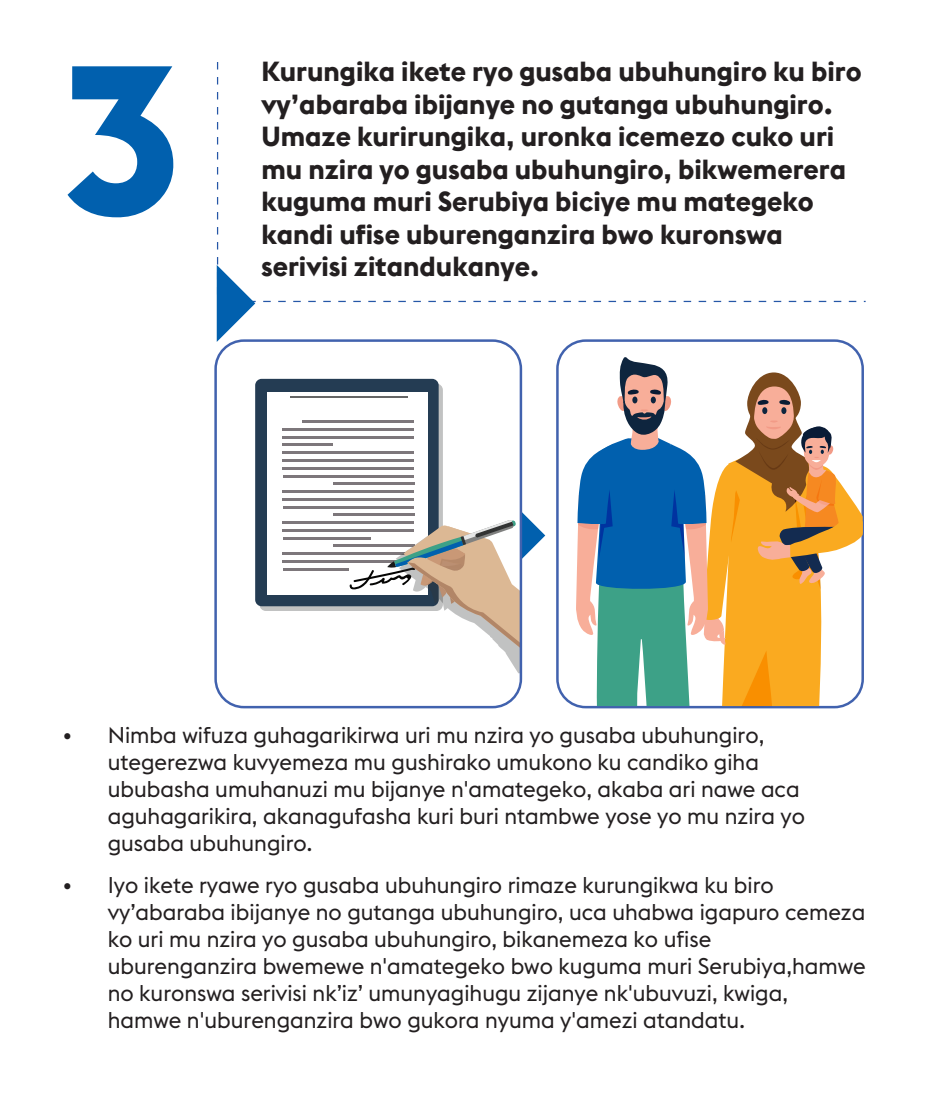
<style>
.page{position:relative;width:927px;height:1095px;background:#fff}
.page>*{position:absolute;margin:0;border:0;box-sizing:border-box;transform-origin:0 0}
.t1{font:800 200px "Albula";color:#0160ae}
.t2{font:700 27.5px/32.5px "Euclid Flex";color:#231f20}
.t3{font:22.5px/27px "Euclid Flex";color:#231f20}
</style>
<div class="page">
<svg style="left:216px;top:62px;width:650px;height:241px"></svg>
<svg style="left:259px;top:384px;width:183px;height:227px"></svg>
<div style="left:255px;top:379px;width:183px;height:227px;background:#243c53;border-radius:6px"></div>
<div style="left:267px;top:392px;width:160px;height:202px;background:#fff"></div>
<hr style="left:283px;top:428px;width:131px;height:3px;background:#7d777b">
<hr style="left:302px;top:420px;width:112px;height:3px;background:#7d777b">
<hr style="left:283px;top:436px;width:131px;height:2px;background:#7d777b">
<hr style="left:283px;top:444px;width:50px;height:2px;background:#7d777b">
<hr style="left:283px;top:451px;width:131px;height:3px;background:#7d777b">
<hr style="left:283px;top:459px;width:131px;height:3px;background:#7d777b">
<hr style="left:283px;top:467px;width:131px;height:3px;background:#7d777b">
<hr style="left:283px;top:475px;width:130px;height:2px;background:#7d777b">
<hr style="left:333px;top:482px;width:81px;height:3px;background:#7d777b">
<hr style="left:283px;top:490px;width:131px;height:3px;background:#7d777b">
<hr style="left:283px;top:498px;width:131px;height:3px;background:#7d777b">
<hr style="left:283px;top:506px;width:130px;height:2px;background:#7d777b">
<hr style="left:333px;top:514px;width:81px;height:2px;background:#7d777b">
<hr style="left:283px;top:521px;width:131px;height:3px;background:#7d777b">
<hr style="left:283px;top:529px;width:131px;height:3px;background:#7d777b">
<hr style="left:283px;top:537px;width:87px;height:2px;background:#7d777b">
<hr style="left:333px;top:545px;width:81px;height:2px;background:#7d777b">
<hr style="left:283px;top:552px;width:131px;height:3px;background:#7d777b">
<hr style="left:283px;top:560px;width:131px;height:3px;background:#7d777b">
<hr style="left:283px;top:568px;width:65px;height:3px;background:#7d777b">
<hr style="left:290px;top:396px;width:117px;height:1px;background:#656666">
<svg style="left:349px;top:511px;width:196px;height:162px"></svg>
<div style="left:214px;top:339px;width:308px;height:369px;border:2px solid #4162ae;border-radius:28px"></div>
<div style="left:556px;top:339px;width:307px;height:369px;border:2px solid #4162ae;border-radius:28px"></div>
<svg style="left:575px;top:356px;width:287px;height:350px"></svg>
<svg style="left:217px;top:265px;width:38px;height:77px"></svg>
<h1 class="t1" style="left:66px;top:-37px;width:118px">3</h1>
<p class="t2" style="left:261px;top:55px;width:601px">Kurungika ikete ryo gusaba ubuhungiro ku biro vy’abaraba ibijanye no gutanga ubuhungiro.<br>Umaze kurirungika, uronka icemezo cuko uri mu nzira yo gusaba ubuhungiro, bikwemerera kuguma muri Serubiya biciye mu mategeko kandi ufise uburenganzira bwo kuronswa serivisi zitandukanye.</p>
<p class="t3" style="left:108px;top:722px;width:698px;text-indent:-45px">• Nimba wifuza guhagarikirwa uri mu nzira yo gusaba ubuhungiro, utegerezwa kuvyemeza mu gushirako umukono ku candiko giha ububasha umuhanuzi mu bijanye n'amategeko, akaba ari nawe aca aguhagarikira, akanagufasha kuri buri ntambwe yose yo mu nzira yo gusaba ubuhungiro.</p>
<p class="t3" style="left:108px;top:872px;width:759px;text-indent:-45px">• Iyo ikete ryawe ryo gusaba ubuhungiro rimaze kurungikwa ku biro vy’abaraba ibijanye no gutanga ubuhungiro, uca uhabwa igapuro cemeza ko uri mu nzira yo gusaba ubuhungiro, bikanemeza ko ufise uburenganzira bwemewe n'amategeko bwo kuguma muri Serubiya,hamwe no kuronswa serivisi nk’iz’ umunyagihugu zijanye nk'ubuvuzi, kwiga, hamwe n'uburenganzira bwo gukora nyuma y'amezi atandatu.</p>
</div>
